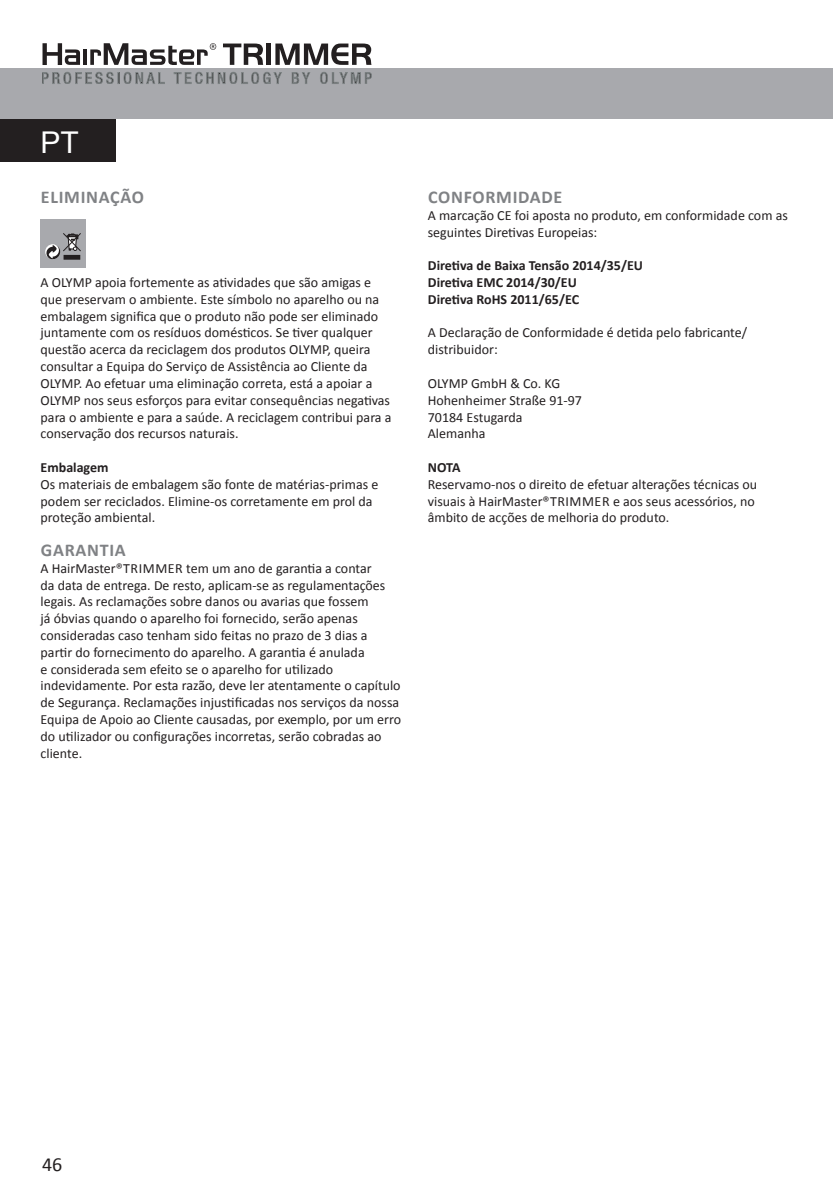
<style>
.page{position:relative;width:833px;height:1184px;background:#fff}
.page>*{position:absolute;margin:0;border:0;box-sizing:border-box;transform-origin:0 0}
.t1{font:30px "Arial";color:#fff}
.t2{font:20px "Calibri";color:#231f20}
.t3{font:700 18px "Calibri";letter-spacing:.04em;color:#808285}
.t4{font:14px/16.8px "Calibri";color:#231f20}
.t5{font:700 14px/16.8px "Calibri";color:#231f20}
</style>
<div class="page">
<div style="left:0;top:69px;width:832px;height:50px;background:#a8a9ad"></div>
<div style="left:0;top:119px;width:116px;height:42px;background:#231f20"></div>
<svg style="left:42px;top:43px;width:38px;height:22px"></svg>
<hr style="left:83px;top:49px;width:4px;height:16px;background:#231f20">
<svg style="left:90px;top:43px;width:126px;height:22px"></svg>
<svg style="left:223px;top:44px;width:40px;height:21px"></svg>
<div style="left:266px;top:44px;width:5px;height:21px;background:#231f20"></div>
<svg style="left:275px;top:44px;width:96px;height:21px"></svg>
<svg style="left:42px;top:72px;width:123px;height:12px"></svg>
<svg style="left:174px;top:72px;width:107px;height:12px"></svg>
<svg style="left:292px;top:72px;width:18px;height:12px"></svg>
<svg style="left:320px;top:72px;width:51px;height:12px"></svg>
<div style="left:41px;top:219px;width:45px;height:49px;background:#a8a9ad"></div>
<svg style="left:46px;top:233px;width:35px;height:26px"></svg>
<h1 class="t1" style="left:41px;top:122px;width:40px">PT</h1>
<p class="t3" style="left:41px;top:186px;width:104px">ELIMINAÇÃO</p>
<p class="t4" style="left:41px;top:274px;width:352px">A OLYMP apoia fortemente as atividades que são amigas e que preservam o ambiente. Este símbolo no aparelho ou na embalagem significa que o produto não pode ser eliminado juntamente com os resíduos domésticos. Se tiver qualquer questão acerca da reciclagem dos produtos OLYMP, queira consultar a Equipa do Serviço de Assistência ao Cliente da OLYMP. Ao efetuar uma eliminação correta, está a apoiar a OLYMP nos seus esforços para evitar consequências negativas para o ambiente e para a saúde. A reciclagem contribui para a conservação dos recursos naturais.</p>
<p class="t5" style="left:41px;top:459px;width:69px">Embalagem</p>
<p class="t4" style="left:41px;top:476px;width:339px">Os materiais de embalagem são fonte de matérias-primas e podem ser reciclados. Elimine-os corretamente em prol da proteção ambiental.</p>
<p class="t3" style="left:41px;top:538px;width:86px">GARANTIA</p>
<p class="t4" style="left:41px;top:560px;width:362px">A HairMaster®TRIMMER tem um ano de garantia a contar<br>da data de entrega. De resto, aplicam-se as regulamentações legais. As reclamações sobre danos ou avarias que fossem<br>já óbvias quando o aparelho foi fornecido, serão apenas consideradas caso tenham sido feitas no prazo de 3 dias a partir do fornecimento do aparelho. A garantia é anulada<br>e considerada sem efeito se o aparelho for utilizado indevidamente. Por esta razão, deve ler atentamente o capítulo de Segurança. Reclamações injustificadas nos serviços da nossa Equipa de Apoio ao Cliente causadas, por exemplo, por um erro do utilizador ou configurações incorretas, serão cobradas ao cliente.</p>
<p class="t3" style="left:428px;top:186px;width:136px">CONFORMIDADE</p>
<p class="t4" style="left:428px;top:207px;width:361px">A marcação CE foi aposta no produto, em conformidade com as seguintes Diretivas Europeias:</p>
<p class="t5" style="left:428px;top:257px;width:217px">Diretiva de Baixa Tensão 2014/35/EU<br>Diretiva EMC 2014/30/EU<br>Diretiva RoHS 2011/65/EC</p>
<p class="t4" style="left:428px;top:324px;width:321px">A Declaração de Conformidade é detida pelo fabricante/ distribuidor:</p>
<p class="t4" style="left:428px;top:375px;width:156px">OLYMP GmbH &amp; Co. KG<br>Hohenheimer Straße 91-97<br>70184 Estugarda<br>Alemanha</p>
<p class="t5" style="left:428px;top:459px;width:34px">NOTA</p>
<p class="t4" style="left:427px;top:476px;width:331px">Reservamo-nos o direito de efetuar alterações técnicas ou visuais à HairMaster®TRIMMER e aos seus acessórios, no âmbito de acções de melhoria do produto.</p>
<h2 class="t2" style="left:42px;top:1152px;width:22px">46</h2>
</div>
